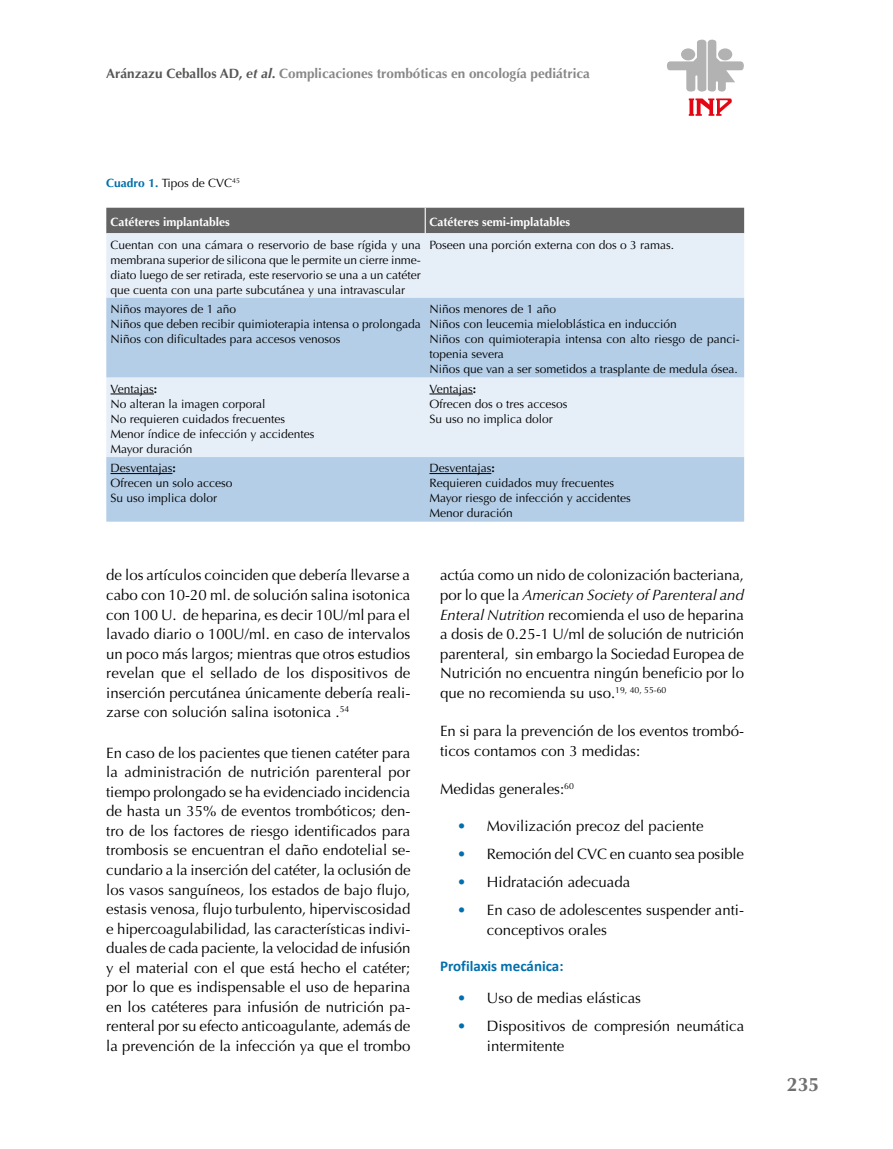
<style>
.page{position:relative;width:893px;height:1149px;background:#fff}
.page>*{position:absolute;margin:0;border:0;box-sizing:border-box;transform-origin:0 0}
.t1{font:700 19.5px "Optima";color:#706f6f}
.t2{font:15px/19.5px "Optima";color:#000;text-align:justify}
.t3{font:700 15px "Calibri";color:#006fac}
.t4{font:700 13.5px "Optima";color:#878787}
.t5{font:12px/15px "Optima";color:#000}
.t6{font:700 12px "Optima";color:#fff}
.s1{color:#575756}
.s2{font-style:italic;color:#575756}
.s3{font-weight:700;color:#006fac}
.s4{font-weight:700}
.s5{font-style:italic}
.s6{color:#006fac}
</style>
<div class="page">
<svg style="left:689px;top:98px;width:43px;height:18px"></svg>
<svg style="left:667px;top:39px;width:77px;height:53px"></svg>
<div style="left:718px;top:48px;width:14px;height:12px;background:#b3b2b2;border-radius:50%"></div>
<div style="left:106px;top:233px;width:638px;height:65px;background:#e6eef8"></div>
<svg style="left:106px;top:298px;width:638px;height:223px;background:#c5d9ec"></svg>
<div style="left:106px;top:208px;width:638px;height:25px;background:#646363"></div>
<hr style="left:111px;top:393px;width:43px;height:1px;background:#000">
<hr style="left:429px;top:393px;width:44px;height:1px;background:#000">
<hr style="left:111px;top:473px;width:61px;height:1px;background:#000">
<hr style="left:429px;top:473px;width:62px;height:1px;background:#000">
<p class="t4" style="left:106px;top:66px;width:485px"><span class="s1">Aránzazu Ceballos AD,</span> <span class="s2">et al</span><span class="s1">.</span> Complicaciones trombóticas en oncología pediátrica</p>
<p class="t5" style="left:106px;top:175px;width:135px"><span class="s3">Cuadro 1.</span> Tipos de CVC<sup>45</sup></p>
<p class="t6" style="left:111px;top:215px;width:121px">Catéteres implantables</p>
<p class="t6" style="left:429px;top:215px;width:142px">Catéteres semi-implatables</p>
<p class="t5" style="left:111px;top:237px;width:312px;text-align:justify">Cuentan con una cámara o reservorio de base rígida y una membrana superior de silicona que le permite un cierre inme&shy;diato luego de ser retirada, este reservorio se una a un catéter que cuenta con una parte subcutánea y una intravascular</p>
<p class="t5" style="left:429px;top:237px;width:246px">Poseen una porción externa con dos o 3 ramas.</p>
<p class="t5" style="left:111px;top:301px;width:312px">Niños mayores de 1 año<br>Niños que deben recibir quimioterapia intensa o prolongada<br>Niños con dificultades para accesos venosos</p>
<p class="t5" style="left:429px;top:301px;width:312px">Niños menores de 1 año<br>Niños con leucemia mieloblástica en inducción<br>Niños con quimioterapia intensa con alto riesgo de panci&shy;topenia severa<br>Niños que van a ser sometidos a trasplante de medula ósea.</p>
<p class="t5" style="left:111px;top:381px;width:206px">Ventajas<span class="s4">:<br></span>No alteran la imagen corporal<br>No requieren cuidados frecuentes<br>Menor índice de infección y accidentes<br>Mayor duración</p>
<p class="t5" style="left:429px;top:381px;width:140px">Ventajas<span class="s4">:<br></span>Ofrecen dos o tres accesos<br>Su uso no implica dolor</p>
<p class="t5" style="left:111px;top:461px;width:124px">Desventajas<span class="s4">:<br></span>Ofrecen un solo acceso<br>Su uso implica dolor</p>
<p class="t5" style="left:429px;top:461px;width:203px">Desventajas<span class="s4">:<br></span>Requieren cuidados muy frecuentes<br>Mayor riesgo de infección y accidentes<br>Menor duración</p>
<p class="t2" style="left:106px;top:565px;width:306px">de los artículos coinciden que debería llevarse a cabo con 10-20 ml. de solución salina isotonica con 100 U. de heparina, es decir 10U/ml para el lavado diario o 100U/ml. en caso de intervalos un poco más largos; mientras que otros estudios revelan que el sellado de los dispositivos de inserción percutánea únicamente debería reali&shy;zarse con solución salina isotonica .<sup>54</sup></p>
<p class="t2" style="left:106px;top:743px;width:306px">En caso de los pacientes que tienen catéter para la administración de nutrición parenteral por tiempo prolongado se ha evidenciado incidencia de hasta un 35% de eventos trombóticos; den&shy;tro de los factores de riesgo identificados para trombosis se encuentran el daño endotelial se&shy;cundario a la inserción del catéter, la oclusión de los vasos sanguíneos, los estados de bajo flujo, estasis venosa, flujo turbulento, hiperviscosidad e hipercoagulabilidad, las características indivi&shy;duales de cada paciente, la velocidad de infusión y el material con el que está hecho el catéter; por lo que es indispensable el uso de heparina en los catéteres para infusión de nutrición pa&shy;renteral por su efecto anticoagulante, además de la prevención de la infección ya que el trombo</p>
<p class="t2" style="left:440px;top:565px;width:306px">actúa como un nido de colonización bacteriana, por lo que la <span class="s5">American Society of Parenteral and Enteral Nutrition</span> recomienda el uso de heparina a dosis de 0.25-1 U/ml de solución de nutrición parenteral, sin embargo la Sociedad Europea de Nutrición no encuentra ningún beneficio por lo que no recomienda su uso.<sup>19,</sup> <sup>40,</sup> <sup>55-60</sup></p>
<p class="t2" style="left:440px;top:721px;width:306px">En si para la prevención de los eventos trombó&shy;ticos contamos con 3 medidas:</p>
<p class="t2" style="left:440px;top:779px;width:135px">Medidas generales:<sup>60</sup></p>
<p class="t2" style="left:457px;top:816px;width:248px"><span class="s6">•</span> Movilización precoz del paciente</p>
<p class="t2" style="left:457px;top:844px;width:288px"><span class="s6">•</span> Remoción del CVC en cuanto sea posible</p>
<p class="t2" style="left:457px;top:872px;width:175px"><span class="s6">•</span> Hidratación adecuada</p>
<p class="t2" style="left:487px;top:900px;width:259px;text-indent:-30px"><span class="s6">•</span> En caso de adolescentes suspender anti&shy;conceptivos orales</p>
<p class="t3" style="left:440px;top:955px;width:125px">Profilaxis mecánica:</p>
<p class="t2" style="left:457px;top:988px;width:185px"><span class="s6">•</span> Uso de medias elásticas</p>
<p class="t2" style="left:487px;top:1016px;width:259px;text-indent:-30px"><span class="s6">•</span> Dispositivos de compresión neumática intermitente</p>
<h1 class="t1" style="left:787px;top:1072px;width:34px">235</h1>
</div>
